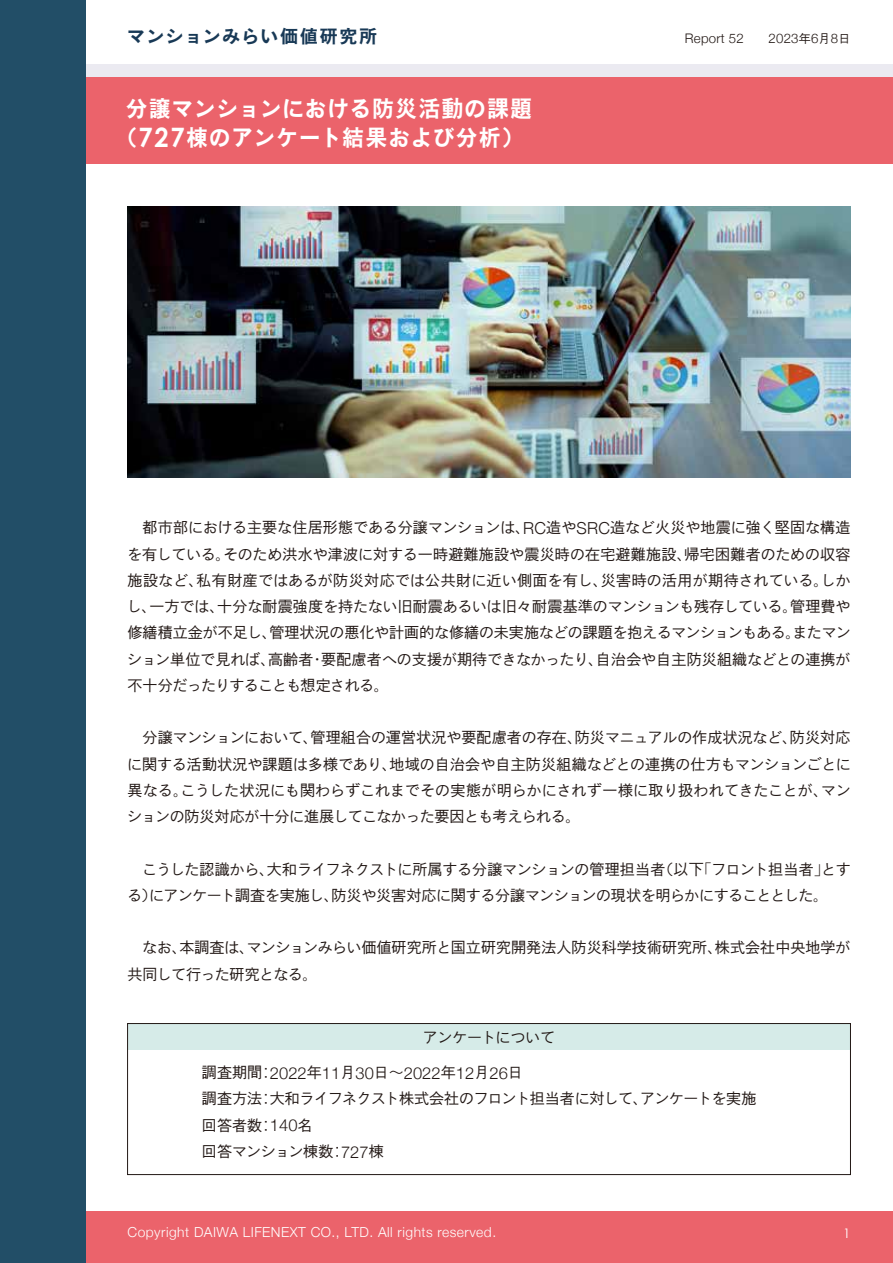
<style>
.page{position:relative;width:893px;height:1263px;background:#fff}
.page>*{position:absolute;margin:0;border:0;box-sizing:border-box;transform-origin:0 0}
.t1{font:22.5px/28.8px "Iwa O Go Std Eb";letter-spacing:.055em;color:#fff;text-align:center;scale:.95 1}
.t2{font:18px "Iwa O Go Std Eb";letter-spacing:.07em;color:#183956}
.t3{font:300 16.5px "Helvetica Neue";letter-spacing:.005em;color:#221815}
.t4{font:500 15px/26.2px "Iwa O Go Std";letter-spacing:-.015em;color:#221815;text-align:justify}
.t5{font:500 15px/26.2px "Iwa O Go Std";letter-spacing:.005em;color:#221815}
.t6{font:300 13.8px "Helvetica Neue";letter-spacing:.035em;color:#fff}
.t7{font:300 13.2px "Helvetica Neue";letter-spacing:.02em;color:#221815}
.t8{font:13.2px "Century Gothic";color:#fff}
.s1{font-family:"Iwa O Go Std";font-weight:500;font-size:12px}
.s2{font-family:"Century Gothic";font-weight:700;font-size:26.85px}
.s3{font-family:"Helvetica Neue";font-weight:300;font-size:16.5px}
.s4{font-family:"Iwa O Go Std";font-weight:500;font-size:15px}
</style>
<div class="page">
<div style="left:0;top:77px;width:893px;height:87px;background:#eb636b"></div>
<div style="left:0;top:1212px;width:893px;height:51px;background:#eb636b"></div>
<div style="left:0;top:64px;width:893px;height:13px;background:#ebeaf1"></div>
<div style="left:0;top:0;width:85px;height:1263px;background:#224e67"></div>
<hr style="left:892px;top:0;width:1px;height:1263px;background:#224e67">
<img style="left:128px;top:206px;width:722px;height:272px">
<div style="left:128px;top:1023px;width:722px;height:26px;background:#d6ebe8"></div>
<div style="left:127px;top:1023px;width:724px;height:152px;border:1px solid #221815"></div>
<p class="t2" style="left:127px;top:24px;width:252px">マンションみらい価値研究所</p>
<p class="t7" style="left:685px;top:28px;width:167px">Report 52<span class="s1">　　</span>2023<span class="s1">年</span>6<span class="s1">月</span>8<span class="s1">日</span></p>
<h1 class="t1" style="left:115px;top:93px;width:440px">分譲マンションにおける防災活動の課題（<span class="s2">727</span>棟のアンケート結果および分析）</h1>
<p class="t4" style="left:127px;top:514px;width:725px;text-indent:16px">都市部における主要な住居形態である分譲マンションは、<span class="s3">RC</span>造や<span class="s3">SRC</span>造など火災や地震に強く堅固な構造を有している。そのため洪水や津波に対する一時避難施設や震災時の在宅避難施設、帰宅困難者のための収容施設など、私有財産ではあるが防災対応では公共財に近い側面を有し、災害時の活用が期待されている。しかし、一方では、十分な耐震強度を持たない旧耐震あるいは旧々耐震基準のマンションも残存している。管理費や修繕積立金が不足し、管理状況の悪化や計画的な修繕の未実施などの課題を抱えるマンションもある。またマンション単位で見れば、高齢者・要配慮者への支援が期待できなかったり、自治会や自主防災組織などとの連携が不十分だったりすることも想定される。</p>
<p class="t4" style="left:127px;top:724px;width:725px;text-indent:15px">分譲マンションにおいて、管理組合の運営状況や要配慮者の存在、防災マニュアルの作成状況など、防災対応に関する活動状況や課題は多様であり、地域の自治会や自主防災組織などとの連携の仕方もマンションごとに異なる。こうした状況にも関わらずこれまでその実態が明らかにされず一様に取り扱われてきたことが、マンションの防災対応が十分に進展してこなかった要因とも考えられる。</p>
<p class="t4" style="left:127px;top:855px;width:725px;text-indent:15px">こうした認識から、大和ライフネクストに所属する分譲マンションの管理担当者（以下「フロント担当者」とする）にアンケート調査を実施し、防災や災害対応に関する分譲マンションの現状を明らかにすることとした。</p>
<p class="t5" style="left:128px;top:934px;width:724px;text-indent:15px">なお、本調査は、マンションみらい価値研究所と国立研究開発法人防災科学技術研究所、株式会社中央地学が共同して行った研究となる。</p>
<p class="t4" style="left:423px;top:1023px;width:134px">アンケートについて</p>
<p class="t3" style="left:202px;top:1060px;width:322px"><span class="s4">調査期間：</span>2022<span class="s4">年</span>11<span class="s4">月</span>30<span class="s4">日～</span>2022<span class="s4">年</span>12<span class="s4">月</span>26<span class="s4">日</span></p>
<p class="t4" style="left:202px;top:1085px;width:556px;text-align:left">調査方法：大和ライフネクスト株式会社のフロント担当者に対して、アンケートを実施回答者数：<span class="s3">140</span>名<br>回答マンション棟数：<span class="s3">727</span>棟</p>
<p class="t6" style="left:128px;top:1221px;width:370px">Copyright DAIWA LIFENEXT CO., LTD. All rights reserved.</p>
<p class="t8" style="left:843px;top:1225px;width:9px">1</p>
</div>
